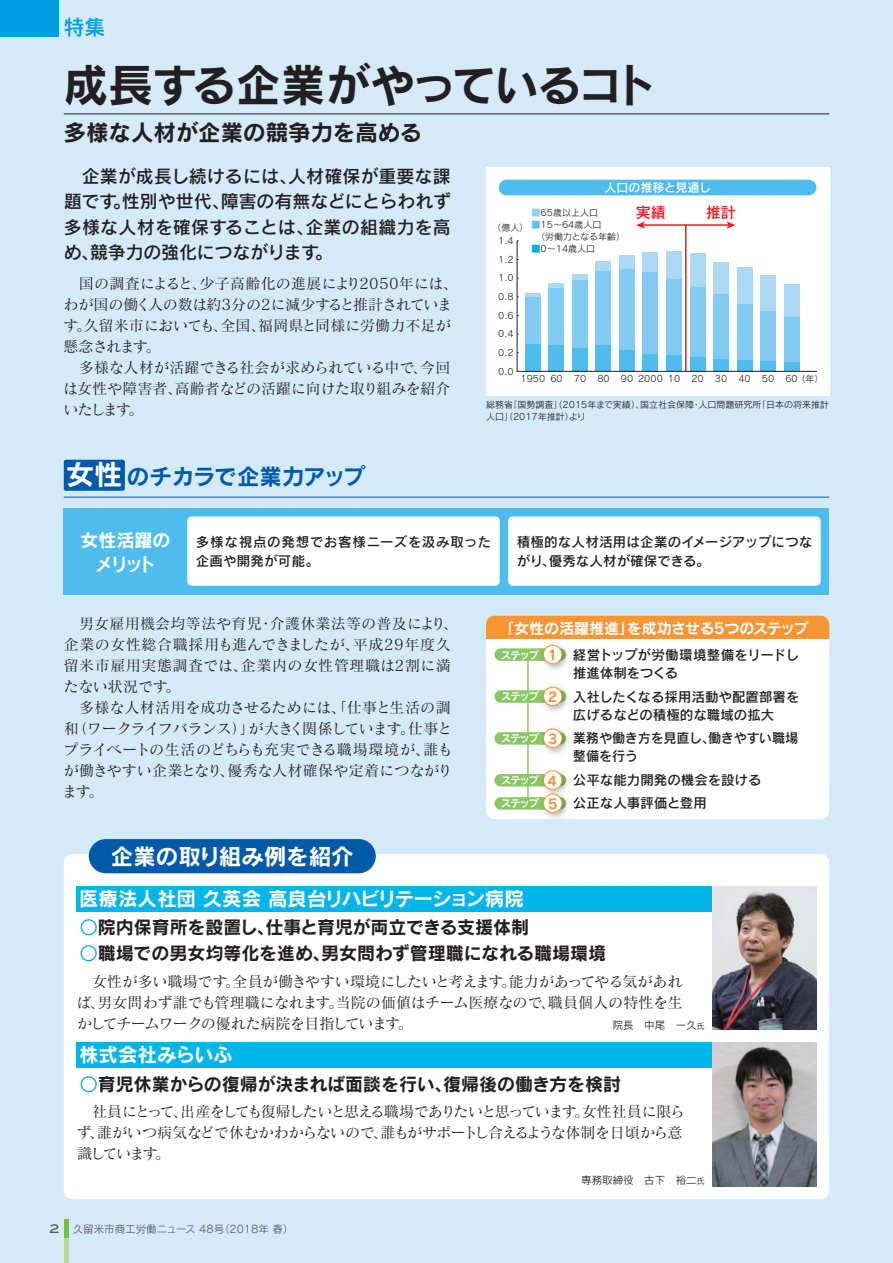
<style>
.page{position:relative;width:893px;height:1263px;background:#d4eaf9}
.page>*{position:absolute;margin:0;border:0;box-sizing:border-box;transform-origin:0 0}
.t1{font:45px "Rodin Pro B 90 pv RKSJ H";letter-spacing:-.03em;color:#231f20}
.t2{font:22.5px "Rodin Pro B 90 pv RKSJ H";color:#231f20}
.t3{font:22.5px "Rodin Pro B 90 pv RKSJ H";letter-spacing:-.02em;color:#005aaa}
.t4{font:22.5px "Rodin Pro B 90 pv RKSJ H";color:#fff}
.t5{font:21px "Rodin Pro DB 90 pv RKSJ H";color:#00a0e4}
.t6{font:19.5px "Rodin Pro B 90 pv RKSJ H";color:#fff}
.t7{font:18px "Rodin Pro B 90 pv RKSJ H";color:#231f20}
.t8{font:18px/25.5px "Rodin Pro DB 90 pv RKSJ H";letter-spacing:-.01em;color:#231f20;text-align:justify}
.t9{font:18px/24px "Rodin Pro B 90 pv RKSJ H";color:#fff;text-align:center}
.t10{font:15px/21px "Matisse Pro M 90 pv RKSJ H";letter-spacing:-.005em;color:#231f20}
.t11{font:15px/21px "Matisse Pro M 90 pv RKSJ H";letter-spacing:.015em;color:#231f20}
.t12{font:15px/21px "Matisse Pro M 90 pv RKSJ H";letter-spacing:-.075em;color:#231f20}
.t13{font:15px "Rodin Pro B 90 pv RKSJ H";color:#fff}
.t14{font:15px "Rodin Pro DB 90 pv RKSJ H";color:#ed1c24}
.t15{font:13.5px/18px "Rodin Pro DB 90 pv RKSJ H";color:#231f20}
.t16{font:13.5px/19.5px "Rodin Pro DB 90 pv RKSJ H";letter-spacing:.06em;color:#231f20}
.t17{font:13.5px/18px "Rodin Pro DB 90 pv RKSJ H";letter-spacing:-.025em;color:#231f20}
.t18{font:12px "Rodin Pro DB 90 pv RKSJ H";color:#fff}
.t19{font:10.5px "Rodin Pro M 90 pv RKSJ H";color:#58595b}
.t20{font:10.5px "Rodin Pro M 90 pv RKSJ H";color:#231f20}
.t21{font:10.2px "Rodin Pro B 90 pv RKSJ H";color:#fff}
.t22{font:9px/18.6px "Rodin Pro M 90 pv RKSJ H";color:#231f20}
.s1{font-size:28.2px;color:#fff}
.s2{color:#90cff2}
.s3{color:#62c1ee}
.s4{color:#00aee8}
.s5{font-family:"Rodin Pro B 90 pv RKSJ H";font-size:10.2px;color:#fff}
.s6{font-family:"Rodin Pro B 90 pv RKSJ H";color:#f79433}
.s7{font-size:13.5px;color:#f79433}
.s8{color:#00a0e4}
.s9{font-size:7.8px}
.s10{font-family:"Blair Md ITCTT Medium";font-size:12px}
</style>
<div class="page">
<div style="left:486px;top:639px;width:343px;height:180px;background:#fff"></div>
<hr style="left:527px;top:654px;width:2px;height:149px;background:#89c765">
<div style="left:486px;top:616px;width:343px;height:23px;background:#f79433"></div>
<div style="left:64px;top:460px;width:61px;height:31px;background:#005aaa;border-radius:2px"></div>
<div style="left:64px;top:854px;width:765px;height:345px;background:#fff;border-radius:9px"></div>
<div style="left:77px;top:1042px;width:635px;height:25px;background:#00b5ea"></div>
<div style="left:0;top:0;width:58px;height:37px;background:#00a0e4"></div>
<hr style="left:64px;top:114px;width:765px;height:1px;background:#231f20">
<div style="left:89px;top:839px;width:287px;height:34px;background:#005aaa;border-radius:17px"></div>
<div style="left:77px;top:886px;width:635px;height:25px;background:#00b5ea"></div>
<hr style="left:64px;top:497px;width:765px;height:1px;background:#005aaa">
<div style="left:486px;top:167px;width:343px;height:228px;background:#fff"></div>
<hr style="left:685px;top:225px;width:1px;height:146px;background:#ed1c24">
<hr style="left:642px;top:224px;width:87px;height:2px;background:#ed1c24">
<svg style="left:636px;top:221px;width:9px;height:8px"></svg>
<svg style="left:726px;top:221px;width:9px;height:8px"></svg>
<div style="left:494px;top:648px;width:72px;height:13px;background:#89c765;border-radius:6px"></div>
<img style="left:539px;top:640px;width:32px;height:33px">
<img style="left:539px;top:648px;width:27px;height:13px">
<div style="left:543px;top:645px;width:19px;height:19px;background:#fff;border-radius:50%"></div>
<div style="left:543px;top:645px;width:19px;height:19px;border:1px solid #f79433;border-radius:50%"></div>
<svg style="left:517px;top:240px;width:300px;height:132px"></svg>
<img style="left:712px;top:1042px;width:104px;height:144px">
<img style="left:712px;top:886px;width:104px;height:144px">
<div style="left:494px;top:690px;width:72px;height:13px;background:#89c765;border-radius:6px"></div>
<img style="left:539px;top:682px;width:32px;height:33px">
<img style="left:539px;top:690px;width:27px;height:13px">
<div style="left:543px;top:687px;width:19px;height:19px;background:#fff;border-radius:50%"></div>
<div style="left:543px;top:687px;width:19px;height:19px;border:1px solid #f79433;border-radius:50%"></div>
<div style="left:494px;top:732px;width:72px;height:13px;background:#89c765;border-radius:6px"></div>
<img style="left:539px;top:724px;width:32px;height:33px">
<img style="left:539px;top:732px;width:27px;height:13px">
<div style="left:543px;top:729px;width:19px;height:18px;background:#fff;border-radius:50%"></div>
<div style="left:543px;top:728px;width:19px;height:20px;border:1px solid #f79433;border-radius:50%"></div>
<div style="left:494px;top:774px;width:72px;height:12px;background:#89c765;border-radius:6px"></div>
<img style="left:539px;top:766px;width:32px;height:23px">
<img style="left:562px;top:774px;width:4px;height:12px">
<div style="left:494px;top:797px;width:72px;height:13px;background:#89c765;border-radius:6px"></div>
<img style="left:539px;top:798px;width:32px;height:21px">
<img style="left:539px;top:789px;width:32px;height:9px">
<svg style="left:539px;top:770px;width:23px;height:20px"></svg>
<img style="left:539px;top:797px;width:27px;height:13px">
<div style="left:543px;top:794px;width:19px;height:18px;background:#fff;border-radius:50%"></div>
<div style="left:543px;top:793px;width:19px;height:20px;border:1px solid #f79433;border-radius:50%"></div>
<div style="left:499px;top:180px;width:317px;height:15px;background:#4ebded;border-radius:8px"></div>
<div style="left:64px;top:508px;width:765px;height:86px;background:#4ebded"></div>
<div style="left:187px;top:516px;width:313px;height:70px;background:#fff;border-radius:4px"></div>
<div style="left:508px;top:516px;width:313px;height:70px;background:#fff;border-radius:4px"></div>
<hr style="left:64px;top:1237px;width:4px;height:26px;background:#b7da9b">
<hr style="left:64px;top:1219px;width:4px;height:18px;background:#72bf44">
<p class="t5" style="left:64px;top:19px;width:43px">特集</p>
<p class="t1" style="left:64px;top:68px;width:595px">成長する企業がやっているコト</p>
<p class="t2" style="left:64px;top:124px;width:360px">多様な人材が企業の競争力を高める</p>
<p class="t8" style="left:64px;top:166px;width:389px">　企業が成長し続けるには、人材確保が重要な課題です。性別や世代、障害の有無などにとらわれず多様な人材を確保することは、企業の組織力を高め、競争力の強化につながります。</p>
<p class="t10" style="left:63px;top:275px;width:397px">　国の調査によると、少子高齢化の進展により2050年には、わが国の働く人の数は約3分の2に減少すると推計されています。久留米市においても、全国、福岡県と同様に労働力不足が懸念されます。<br>　多様な人材が活躍できる社会が求められている中で、今回は女性や障害者、高齢者などの活躍に向けた取り組みを紹介いたします。</p>
<p class="t3" style="left:66px;top:469px;width:300px"><span class="s1">女性</span>のチカラで企業力アップ</p>
<p class="t18" style="left:604px;top:183px;width:108px">人口の推移と見通し</p>
<p class="t14" style="left:636px;top:207px;width:31px">実績</p>
<p class="t14" style="left:706px;top:207px;width:31px">推計</p>
<p class="t22" style="left:532px;top:204px;width:68px"><span class="s2">■</span>65歳以上人口</p>
<p class="t22" style="left:536px;top:219px;width:90px;line-height:12px;text-indent:-4px"><span class="s3">■</span>15～64歳人口<br>（労働力となる年齢）</p>
<p class="t22" style="left:532px;top:240px;width:65px"><span class="s4">■</span>0～14歳人口</p>
<p class="t22" style="left:492px;top:220px;width:38px">（億人）</p>
<p class="t22" style="left:498px;top:233px;width:17px;text-align:justify">1.4<br>1.2<br>1.0<br>0.8<br>0.6<br>0.4<br>0.2<br>0.0</p>
<p class="t22" style="left:520px;top:371px;width:304px">1950 60 70 80 90 2000 10 20 30 40 50 60（年）</p>
<p class="t22" style="left:486px;top:400px;width:345px;line-height:12px">総務省「国勢調査」（2015年まで実績）、国立社会保障・人口問題研究所「日本の将来推計人口」（2017年推計）より</p>
<p class="t9" style="left:81px;top:531px;width:92px">女性活躍のメリット</p>
<p class="t16" style="left:196px;top:534px;width:297px">多様な視点の発想でお客様ニーズを汲み取った企画や開発が可能。</p>
<p class="t15" style="left:517px;top:534px;width:297px;line-height:19.5px">積極的な人材活用は企業のイメージアップにつながり、優秀な人材が確保できる。</p>
<p class="t11" style="left:62px;top:615px;width:397px">　男女雇用機会均等法や育児・介護休業法等の普及により、企業の女性総合職採用も進んできましたが、平成29年度久留米市雇用実態調査では、企業内の女性管理職は2割に満たない状況です。<br>　多様な人材活用を成功させるためには、「仕事と生活の調和（ワークライフバランス）」が大きく関係しています。仕事とプライベートの生活のどちらも充実できる職場環境が、誰もが働きやすい企業となり、優秀な人材確保や定着につながります。</p>
<p class="t4" style="left:111px;top:848px;width:244px">企業の取り組み例を紹介</p>
<p class="t13" style="left:499px;top:622px;width:310px">「女性の活躍推進」を成功させる5つのステップ</p>
<p class="t15" style="left:573px;top:647px;width:228px">経営トップが労働環境整備をリードし推進体制をつくる</p>
<p class="t15" style="left:573px;top:689px;width:228px;text-indent:-72px"><span class="s5">ステップ</span> <span class="s6">2</span> 入社したくなる採用活動や配置部署を広げるなどの積極的な職域の拡大</p>
<p class="t17" style="left:573px;top:731px;width:227px;text-indent:-72px"><span class="s5">ステップ</span> <span class="s6">3</span> 業務や働き方を見直し、働きやすい職場整備を行う</p>
<p class="t15" style="left:501px;top:770px;width:262px;line-height:23.4px"><span class="s5">ステップ</span> <span class="s6">4</span> 公平な能力開発の機会を設ける<span class="s5">ステップ</span> <span class="s6">5</span> 公正な人事評価と登用</p>
<p class="t21" style="left:501px;top:651px;width:57px">ステップ <span class="s7">1</span></p>
<p class="t6" style="left:79px;top:891px;width:446px">医療法人社団 久英会 高良台リハビリテーション病院</p>
<p class="t7" style="left:80px;top:921px;width:451px"><span class="s8">○</span>院内保育所を設置し、仕事と育児が両立できる支援体制</p>
<p class="t7" style="left:80px;top:946px;width:528px"><span class="s8">○</span>職場での男女均等化を進め、男女問わず管理職になれる職場環境</p>
<p class="t10" style="left:76px;top:973px;width:608px;text-align:justify">　女性が多い職場です。全員が働きやすい環境にしたいと考えます。能力があってやる気があれば、男女問わず誰でも管理職になれます。当院の価値はチーム医療なので、職員個人の特性を生かしてチームワークの優れた病院を目指しています。</p>
<p class="t20" style="left:613px;top:1021px;width:93px">院長　中尾　一久<span class="s9">氏</span></p>
<p class="t6" style="left:79px;top:1047px;width:155px">株式会社みらいふ</p>
<p class="t7" style="left:80px;top:1077px;width:543px"><span class="s8">○</span>育児休業からの復帰が決まれば面談を行い、復帰後の働き方を検討</p>
<p class="t12" style="left:77px;top:1103px;width:610px">　社員にとって、出産をしても復帰したいと思える職場でありたいと思っています。女性社員に限らず、誰がいつ病気などで休むかわからないので、誰もがサポートし合えるような体制を日頃から意識しています。</p>
<p class="t19" style="left:49px;top:1225px;width:246px"><span class="s10">2</span> 久留米市商工労働ニュース 48号（2018年 春）</p>
<p class="t20" style="left:581px;top:1176px;width:125px">専務取締役　古下　裕二<span class="s9">氏</span></p>
</div>
